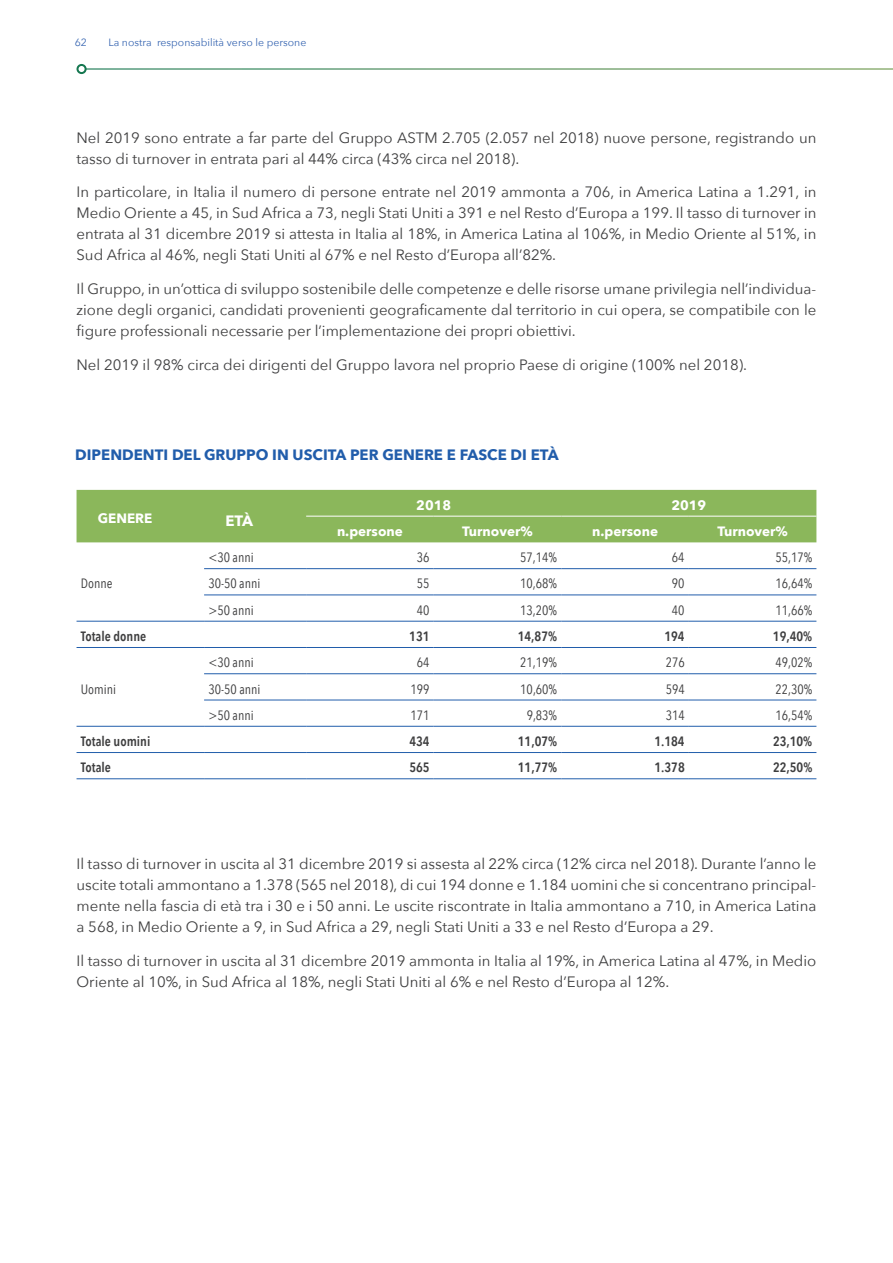
<style>
.page{position:relative;width:893px;height:1263px;background:#fff}
.page>*{position:absolute;margin:0;border:0;box-sizing:border-box;transform-origin:0 0}
.t1{font:15px/21px "Avenir Next";color:#3e3e3f;text-align:justify}
.t2{font:700 15px "Avenir Next";color:#215dab}
.t3{font:700 15px "Avenir Next";color:#fff}
.t4{font:13.5px "Avenir Next Condensed";color:#3e3e3f}
.t5{font:600 13.5px "Avenir Next Condensed";color:#3e3e3f}
.t6{font:700 13.5px "Avenir Next";color:#fff}
.t7{font:10.5px "Avenir Next";color:#3967b2}
</style>
<div class="page">
<div style="left:76px;top:64px;width:11px;height:10px;border:2px solid #fff;border-radius:50%"></div>
<div style="left:77px;top:490px;width:739px;height:52px;background:#8bb75b"></div>
<hr style="left:306px;top:516px;width:128px;height:1px;background:#fff">
<hr style="left:434px;top:516px;width:127px;height:1px;background:#fff">
<hr style="left:561px;top:516px;width:128px;height:1px;background:#fff">
<hr style="left:689px;top:516px;width:127px;height:1px;background:#fff">
<hr style="left:204px;top:568px;width:102px;height:1px;background:#215dab">
<hr style="left:306px;top:568px;width:128px;height:1px;background:#215dab">
<hr style="left:434px;top:568px;width:127px;height:1px;background:#215dab">
<hr style="left:561px;top:568px;width:128px;height:1px;background:#215dab">
<hr style="left:689px;top:568px;width:127px;height:1px;background:#215dab">
<hr style="left:204px;top:594px;width:102px;height:1px;background:#215dab">
<hr style="left:306px;top:594px;width:128px;height:1px;background:#215dab">
<hr style="left:434px;top:594px;width:127px;height:1px;background:#215dab">
<hr style="left:561px;top:594px;width:128px;height:1px;background:#215dab">
<hr style="left:689px;top:594px;width:127px;height:1px;background:#215dab">
<hr style="left:77px;top:621px;width:127px;height:1px;background:#215dab">
<hr style="left:204px;top:621px;width:102px;height:1px;background:#215dab">
<hr style="left:306px;top:621px;width:128px;height:1px;background:#215dab">
<hr style="left:434px;top:621px;width:127px;height:1px;background:#215dab">
<hr style="left:561px;top:621px;width:128px;height:1px;background:#215dab">
<hr style="left:689px;top:621px;width:127px;height:1px;background:#215dab">
<hr style="left:77px;top:647px;width:127px;height:1px;background:#215dab">
<hr style="left:204px;top:647px;width:102px;height:1px;background:#215dab">
<hr style="left:306px;top:647px;width:128px;height:1px;background:#215dab">
<hr style="left:434px;top:647px;width:127px;height:1px;background:#215dab">
<hr style="left:561px;top:647px;width:128px;height:1px;background:#215dab">
<hr style="left:689px;top:647px;width:127px;height:1px;background:#215dab">
<hr style="left:204px;top:673px;width:102px;height:1px;background:#215dab">
<hr style="left:306px;top:673px;width:128px;height:1px;background:#215dab">
<hr style="left:434px;top:673px;width:127px;height:1px;background:#215dab">
<hr style="left:561px;top:673px;width:128px;height:1px;background:#215dab">
<hr style="left:689px;top:673px;width:127px;height:1px;background:#215dab">
<hr style="left:204px;top:700px;width:102px;height:1px;background:#215dab">
<hr style="left:306px;top:700px;width:128px;height:1px;background:#215dab">
<hr style="left:434px;top:700px;width:127px;height:1px;background:#215dab">
<hr style="left:561px;top:700px;width:128px;height:1px;background:#215dab">
<hr style="left:689px;top:700px;width:127px;height:1px;background:#215dab">
<hr style="left:77px;top:726px;width:127px;height:1px;background:#215dab">
<hr style="left:204px;top:726px;width:102px;height:1px;background:#215dab">
<hr style="left:306px;top:726px;width:128px;height:1px;background:#215dab">
<hr style="left:434px;top:726px;width:127px;height:1px;background:#215dab">
<hr style="left:561px;top:726px;width:128px;height:1px;background:#215dab">
<hr style="left:689px;top:726px;width:127px;height:1px;background:#215dab">
<hr style="left:77px;top:752px;width:127px;height:1px;background:#215dab">
<hr style="left:77px;top:778px;width:127px;height:1px;background:#215dab">
<hr style="left:204px;top:752px;width:102px;height:1px;background:#215dab">
<hr style="left:204px;top:778px;width:102px;height:1px;background:#215dab">
<hr style="left:306px;top:752px;width:128px;height:1px;background:#215dab">
<hr style="left:306px;top:778px;width:128px;height:1px;background:#215dab">
<hr style="left:434px;top:752px;width:127px;height:1px;background:#215dab">
<hr style="left:434px;top:778px;width:127px;height:1px;background:#215dab">
<hr style="left:561px;top:778px;width:128px;height:1px;background:#215dab">
<hr style="left:561px;top:752px;width:128px;height:1px;background:#215dab">
<hr style="left:689px;top:752px;width:127px;height:1px;background:#215dab">
<hr style="left:689px;top:778px;width:127px;height:1px;background:#215dab">
<p class="t7" style="left:75px;top:33px;width:14px">62</p>
<p class="t7" style="left:108px;top:33px;width:199px">La nostra responsabilità verso le persone</p>
<p class="t1" style="left:77px;top:126px;width:741px">Nel 2019 sono entrate a far parte del Gruppo ASTM 2.705 (2.057 nel 2018) nuove persone, registrando un tasso di turnover in entrata pari al 44% circa (43% circa nel 2018).</p>
<p class="t1" style="left:77px;top:181px;width:742px">In particolare, in Italia il numero di persone entrate nel 2019 ammonta a 706, in America Latina a 1.291, in Medio Oriente a 45, in Sud Africa a 73, negli Stati Uniti a 391 e nel Resto d’Europa a 199. Il tasso di turnover in entrata al 31 dicembre 2019 si attesta in Italia al 18%, in America Latina al 106%, in Medio Oriente al 51%, in Sud Africa al 46%, negli Stati Uniti al 67% e nel Resto d’Europa all’82%.</p>
<p class="t1" style="left:77px;top:278px;width:741px">Il Gruppo, in un’ottica di sviluppo sostenibile delle competenze e delle risorse umane privilegia nell’individua&shy;zione degli organici, candidati provenienti geograficamente dal territorio in cui opera, se compatibile con le figure professionali necessarie per l’implementazione dei propri obiettivi.</p>
<p class="t1" style="left:77px;top:353px;width:672px">Nel 2019 il 98% circa dei dirigenti del Gruppo lavora nel proprio Paese di origine (100% nel 2018).</p>
<p class="t2" style="left:75px;top:442px;width:485px">DIPENDENTI DEL GRUPPO IN USCITA PER GENERE E FASCE DI ETÀ</p>
<p class="t6" style="left:98px;top:506px;width:56px">GENERE</p>
<p class="t3" style="left:225px;top:507px;width:29px">ETÀ</p>
<p class="t6" style="left:416px;top:493px;width:36px">2018</p>
<p class="t6" style="left:671px;top:493px;width:36px">2019</p>
<p class="t6" style="left:337px;top:519px;width:67px">n.persone</p>
<p class="t6" style="left:462px;top:519px;width:72px">Turnover%</p>
<p class="t6" style="left:592px;top:519px;width:67px">n.persone</p>
<p class="t6" style="left:717px;top:519px;width:72px">Turnover%</p>
<p class="t4" style="left:81px;top:572px;width:33px">Donne</p>
<p class="t4" style="left:208px;top:546px;width:47px">&lt;30 anni</p>
<p class="t4" style="left:417px;top:546px;width:14px">36</p>
<p class="t4" style="left:520px;top:546px;width:38px">57,14%</p>
<p class="t4" style="left:672px;top:546px;width:14px">64</p>
<p class="t4" style="left:775px;top:546px;width:38px">55,17%</p>
<p class="t4" style="left:208px;top:572px;width:54px">30-50 anni</p>
<p class="t4" style="left:417px;top:572px;width:14px">55</p>
<p class="t4" style="left:520px;top:572px;width:38px">10,68%</p>
<p class="t4" style="left:672px;top:572px;width:14px">90</p>
<p class="t4" style="left:775px;top:572px;width:38px">16,64%</p>
<p class="t4" style="left:208px;top:598px;width:47px">&gt;50 anni</p>
<p class="t4" style="left:417px;top:598px;width:14px">40</p>
<p class="t4" style="left:520px;top:598px;width:38px">13,20%</p>
<p class="t4" style="left:672px;top:598px;width:14px">40</p>
<p class="t4" style="left:775px;top:598px;width:38px">11,66%</p>
<p class="t5" style="left:81px;top:625px;width:67px">Totale donne</p>
<p class="t5" style="left:409px;top:625px;width:22px">131</p>
<p class="t5" style="left:518px;top:625px;width:41px">14,87%</p>
<p class="t5" style="left:664px;top:625px;width:22px">194</p>
<p class="t5" style="left:773px;top:625px;width:41px">19,40%</p>
<p class="t4" style="left:81px;top:677px;width:37px">Uomini</p>
<p class="t4" style="left:208px;top:651px;width:47px">&lt;30 anni</p>
<p class="t4" style="left:417px;top:651px;width:14px">64</p>
<p class="t4" style="left:520px;top:651px;width:38px">21,19%</p>
<p class="t4" style="left:666px;top:651px;width:21px">276</p>
<p class="t4" style="left:775px;top:651px;width:38px">49,02%</p>
<p class="t4" style="left:208px;top:677px;width:54px">30-50 anni</p>
<p class="t4" style="left:410px;top:677px;width:21px">199</p>
<p class="t4" style="left:520px;top:677px;width:38px">10,60%</p>
<p class="t4" style="left:666px;top:677px;width:21px">594</p>
<p class="t4" style="left:775px;top:677px;width:38px">22,30%</p>
<p class="t4" style="left:208px;top:703px;width:47px">&gt;50 anni</p>
<p class="t4" style="left:411px;top:703px;width:21px">171</p>
<p class="t4" style="left:527px;top:703px;width:32px">9,83%</p>
<p class="t4" style="left:666px;top:703px;width:21px">314</p>
<p class="t4" style="left:775px;top:703px;width:38px">16,54%</p>
<p class="t5" style="left:81px;top:730px;width:71px">Totale uomini</p>
<p class="t5" style="left:409px;top:730px;width:22px">434</p>
<p class="t5" style="left:518px;top:730px;width:41px">11,07%</p>
<p class="t5" style="left:654px;top:730px;width:32px">1.184</p>
<p class="t5" style="left:773px;top:730px;width:41px">23,10%</p>
<p class="t5" style="left:81px;top:756px;width:32px">Totale</p>
<p class="t5" style="left:409px;top:756px;width:22px">565</p>
<p class="t5" style="left:518px;top:756px;width:41px">11,77%</p>
<p class="t5" style="left:654px;top:756px;width:32px">1.378</p>
<p class="t5" style="left:773px;top:756px;width:41px">22,50%</p>
<p class="t1" style="left:77px;top:853px;width:741px">Il tasso di turnover in uscita al 31 dicembre 2019 si assesta al 22% circa (12% circa nel 2018). Durante l’anno le uscite totali ammontano a 1.378 (565 nel 2018), di cui 194 donne e 1.184 uomini che si concentrano principal&shy;mente nella fascia di età tra i 30 e i 50 anni. Le uscite riscontrate in Italia ammontano a 710, in America Latina a 568, in Medio Oriente a 9, in Sud Africa a 29, negli Stati Uniti a 33 e nel Resto d’Europa a 29.</p>
<p class="t1" style="left:77px;top:949px;width:741px">Il tasso di turnover in uscita al 31 dicembre 2019 ammonta in Italia al 19%, in America Latina al 47%, in Medio<br>Oriente al 10%, in Sud Africa al 18%, negli Stati Uniti al 6% e nel Resto d’Europa al 12%.</p>
</div>
